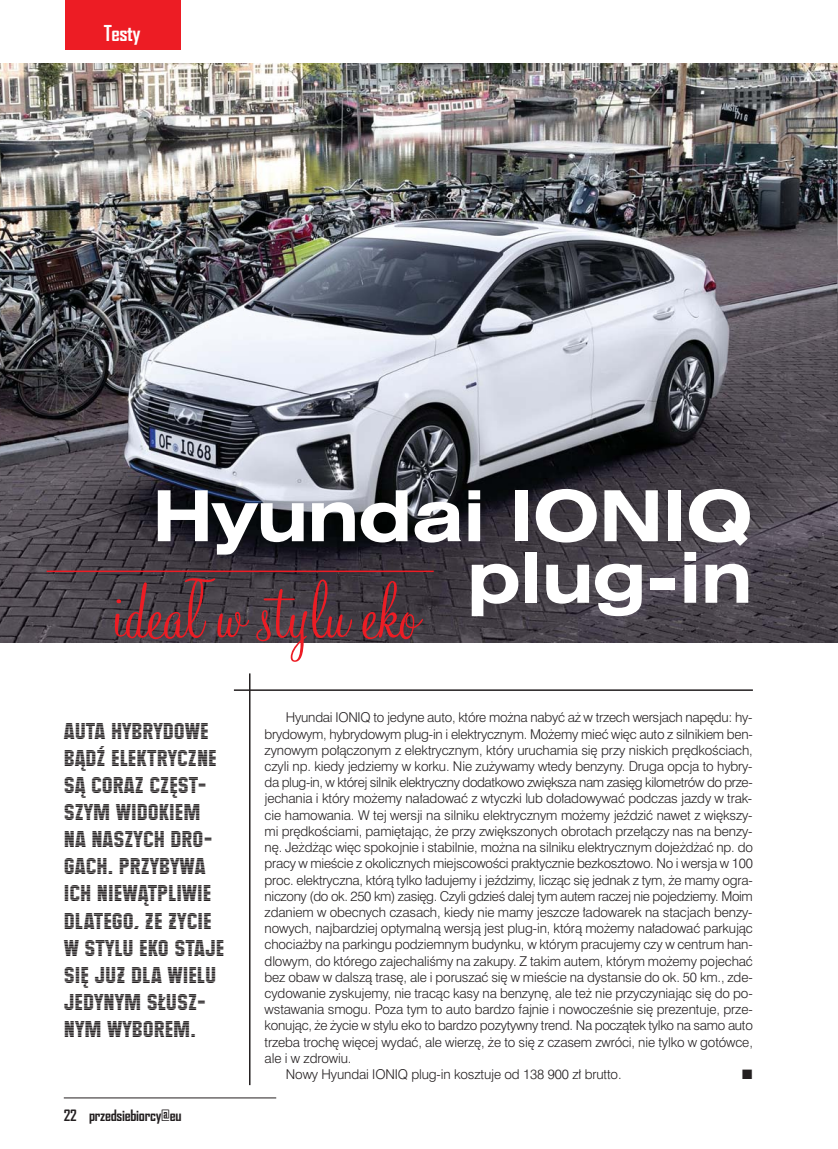
<style>
.page{position:relative;width:838px;height:1149px;background:#fff}
.page>*{position:absolute;margin:0;border:0;box-sizing:border-box;transform-origin:0 0}
.t1{font:90px "Monterey EU";letter-spacing:-.01em;color:#ed1c24}
.t2{font:700 70.5px/61.5px "Swis 721 Ex EU";letter-spacing:-.015em;color:#fff;text-align:right}
.t3{font:22.5px/27px "Maximus EU";color:#231f20}
.t4{font:700 21px "Agency FB";letter-spacing:-.02em;color:#fff}
.t5{font:700 15px "Agency FB";letter-spacing:-.02em;color:#231f20}
.t6{font:13.5px "Swis 721 Lt EU";letter-spacing:-.01em;color:#231f20}
.t7{font:13.5px "Swis 721 Lt EU";letter-spacing:-.03em;color:#231f20}
.t8{font:13.5px "Zapf Dingbats ITC";color:#231f20}
</style>
<div class="page">
<img style="left:0;top:64px;width:837px;height:578px">
<hr style="left:249px;top:673px;width:1px;height:411px;background:#231f20">
<hr style="left:234px;top:689px;width:519px;height:1px;background:#231f20">
<hr style="left:47px;top:570px;width:387px;height:2px;background:#ed1c24">
<hr style="left:64px;top:1097px;width:212px;height:1px;background:#231f20">
<div style="left:65px;top:0;width:116px;height:50px;background:#ed1c24"></div>
<h3 class="t4" style="left:104px;top:21px;width:39px">Testy</h3>
<h2 class="t2" style="left:152px;top:491px;width:602px">Hyundai IONIQ plug-in</h2>
<h1 class="t1" style="left:112px;top:582px;width:307px">ideał w stylu eko</h1>
<h3 class="t3" style="left:64px;top:717px;width:162px">AUTA HYBRYDOWE<br>BĄDŹ ELEKTRYCZNE<br>SĄ CORAZ CZĘST-<br>SZYM WIDOKIEM<br>NA NASZYCH DRO-<br>GACH. PRZYBYWA<br>ICH NIEWĄTPLIWIE<br>DLATEGO, ŻE ŻYCIE<br>W STYLU EKO STAJE<br>SIĘ JUŻ DLA WIELU<br>JEDYNYM SŁUSZ-<br>NYM WYBOREM.</h3>
<p class="t5" style="left:64px;top:1106px;width:119px">22 przedsiebiorcy@eu</p>
<p class="t6" style="left:286px;top:712px;width:468px">Hyundai IONIQ to jedyne auto, które można nabyć aż w trzech wersjach napędu: hy-</p>
<p class="t6" style="left:265px;top:728px;width:489px">brydowym, hybrydowym plug-in i elektrycznym. Możemy mieć więc auto z silnikiem ben-</p>
<p class="t6" style="left:265px;top:745px;width:490px">zynowym połączonym z elektrycznym, który uruchamia się przy niskich prędkościach,</p>
<p class="t6" style="left:265px;top:761px;width:489px">czyli np. kiedy jedziemy w korku. Nie zużywamy wtedy benzyny. Druga opcja to hybry-</p>
<p class="t7" style="left:265px;top:777px;width:489px">da plug-in, w której silnik elektryczny dodatkowo zwiększa nam zasięg kilometrów do prze-</p>
<p class="t6" style="left:265px;top:793px;width:489px">jechania i który możemy naładować z wtyczki lub doładowywać podczas jazdy w trak-</p>
<p class="t6" style="left:265px;top:809px;width:489px">cie hamowania. W tej wersji na silniku elektrycznym możemy jeździć nawet z większy-</p>
<p class="t6" style="left:265px;top:826px;width:489px">mi prędkościami, pamiętając, że przy zwiększonych obrotach przełączy nas na benzy-</p>
<p class="t6" style="left:265px;top:842px;width:490px">nę. Jeżdżąc więc spokojnie i stabilnie, można na silniku elektrycznym dojeżdżać np. do</p>
<p class="t6" style="left:265px;top:858px;width:490px">pracy w mieście z okolicznych miejscowości praktycznie bezkosztowo. No i wersja w 100</p>
<p class="t6" style="left:265px;top:874px;width:489px">proc. elektryczna, którą tylko ładujemy i jeździmy, licząc się jednak z tym, że mamy ogra-</p>
<p class="t6" style="left:265px;top:890px;width:490px">niczony (do ok. 250 km) zasięg. Czyli gdzieś dalej tym autem raczej nie pojedziemy. Moim</p>
<p class="t6" style="left:265px;top:907px;width:489px">zdaniem w obecnych czasach, kiedy nie mamy jeszcze ładowarek na stacjach benzy-</p>
<p class="t6" style="left:265px;top:923px;width:490px">nowych, najbardziej optymalną wersją jest plug-in, którą możemy naładować parkując</p>
<p class="t6" style="left:265px;top:939px;width:489px">chociażby na parkingu podziemnym budynku, w którym pracujemy czy w centrum han-</p>
<p class="t6" style="left:265px;top:955px;width:490px">dlowym, do którego zajechaliśmy na zakupy. Z takim autem, którym możemy pojechać</p>
<p class="t6" style="left:265px;top:971px;width:489px">bez obaw w dalszą trasę, ale i poruszać się w mieście na dystansie do ok. 50 km., zde-</p>
<p class="t6" style="left:265px;top:988px;width:489px">cydowanie zyskujemy, nie tracąc kasy na benzynę, ale też nie przyczyniając się do po-</p>
<p class="t6" style="left:265px;top:1004px;width:489px">wstawania smogu. Poza tym to auto bardzo fajnie i nowocześnie się prezentuje, prze-</p>
<p class="t6" style="left:265px;top:1020px;width:490px">konując, że życie w stylu eko to bardzo pozytywny trend. Na początek tylko na samo auto</p>
<p class="t6" style="left:265px;top:1036px;width:490px">trzeba trochę więcej wydać, ale wierzę, że to się z czasem zwróci, nie tylko w gotówce,</p>
<p class="t6" style="left:265px;top:1052px;width:88px">ale i w zdrowiu.</p>
<p class="t6" style="left:286px;top:1069px;width:337px">Nowy Hyundai IONIQ plug-in kosztuje od 138 900 zł brutto.</p>
<p class="t8" style="left:742px;top:1069px;width:12px">■</p>
</div>
